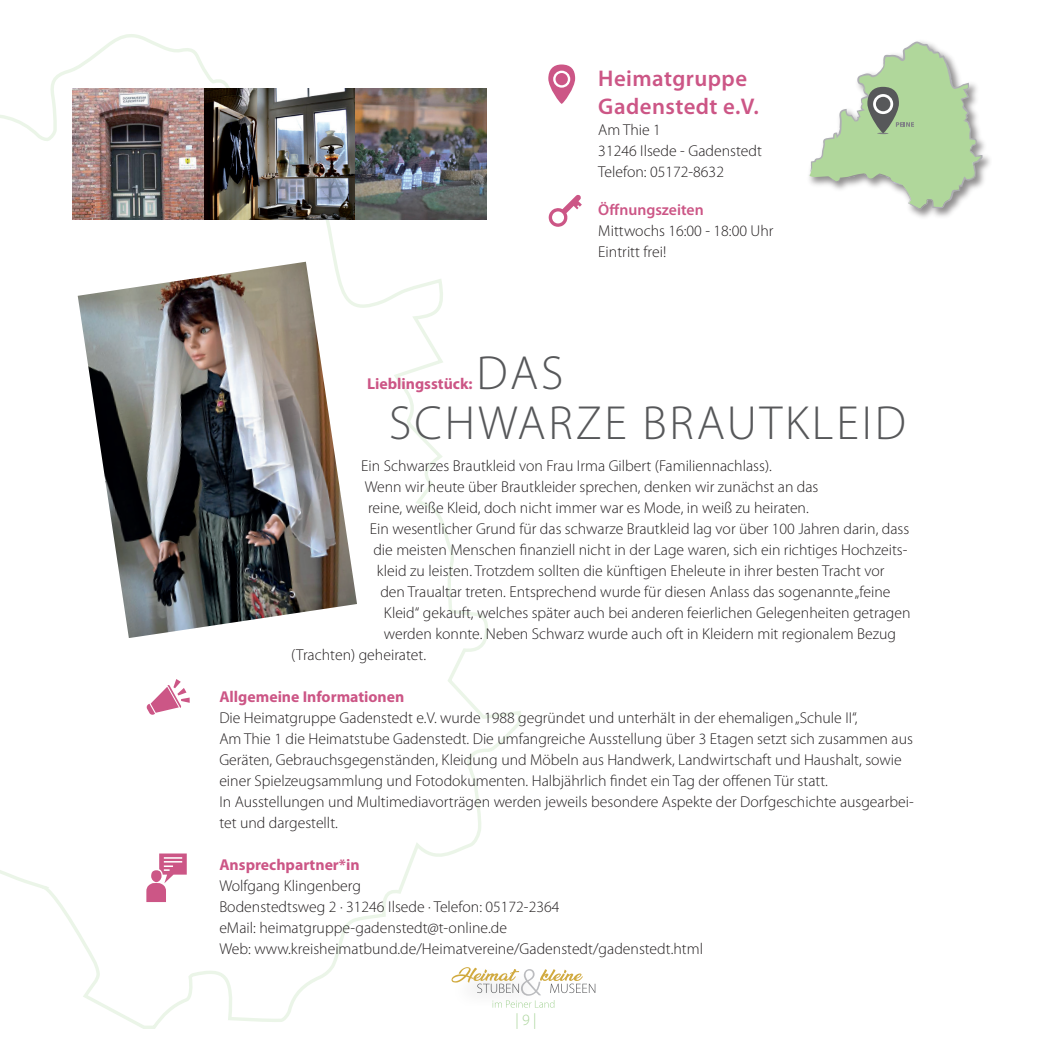
<style>
.page{position:relative;width:1052px;height:1052px;background:#fff}
.page>*{position:absolute;margin:0;border:0;box-sizing:border-box;transform-origin:0 0}
.t1{font:300 48.12px/50.1px "Myriad Pro";letter-spacing:.06em;color:#57585a}
.t2{font:600 22.75px/28px "Myriad Pro";letter-spacing:.02em;color:#cc5686}
.t3{font:300 15.75px/21px "Myriad Pro";color:#231f20}
.t4{font:700 15.75px "Myriad Pro";color:#cc5686}
.t5{font:600 15.75px "Myriad Pro";color:#cc5686}
.t6{font:300 15.75px "Myriad Pro";color:#aad59b}
</style>
<div class="page">
<svg style="left:0;top:34px;width:521px;height:995px"></svg>
<svg style="left:146px;top:679px;width:44px;height:36px"></svg>
<svg style="left:146px;top:853px;width:41px;height:49px"></svg>
<div style="left:151px;top:870px;width:10px;height:12px;background:#cc5686;border-radius:50%"></div>
<img style="left:909px;top:141px;width:81px;height:77px">
<svg style="left:809px;top:41px;width:173px;height:168px"></svg>
<svg style="left:548px;top:64px;width:27px;height:40px"></svg>
<svg style="left:549px;top:195px;width:33px;height:32px"></svg>
<div style="left:449px;top:964px;width:96px;height:46px;background:#231f20;opacity:.2"></div>
<svg style="left:451px;top:967px;width:144px;height:40px"></svg>
<img style="left:73px;top:88px;width:413px;height:132px">
<img style="left:78px;top:262px;width:279px;height:376px">
<h2 class="t2" style="left:598px;top:64px;width:162px">Heimatgruppe<br>Gadenstedt e.V.</h2>
<p class="t3" style="left:598px;top:119px;width:165px">Am Thie 1<br>31246 Ilsede - Gadenstedt<br>Telefon: 05172-8632</p>
<p class="t5" style="left:598px;top:201px;width:107px">Öffnungszeiten</p>
<p class="t3" style="left:598px;top:221px;width:177px">Mittwochs 16:00 - 18:00 Uhr<br>Eintritt frei!</p>
<h1 class="t1" style="left:389px;top:349px;width:518px;text-indent:87px">DAS<br>SCHWARZE BRAUTKLEID</h1>
<p class="t4" style="left:367px;top:375px;width:107px">Lieblingsstück:</p>
<p class="t3" style="left:361px;top:455px;width:412px">Ein Schwarzes Brautkleid von Frau Irma Gilbert (Familiennachlass).</p>
<p class="t3" style="left:365px;top:476px;width:455px">Wenn wir heute über Brautkleider sprechen, denken wir zunächst an das</p>
<p class="t3" style="left:368px;top:497px;width:442px">reine, weiße Kleid, doch nicht immer war es Mode, in weiß zu heiraten.</p>
<p class="t3" style="left:370px;top:518px;width:541px">Ein wesentlicher Grund für das schwarze Brautkleid lag vor über 100 Jahren darin, dass</p>
<p class="t3" style="left:373px;top:539px;width:535px">die meisten Menschen finanziell nicht in der Lage waren, sich ein richtiges Hochzeits-</p>
<p class="t3" style="left:377px;top:560px;width:509px">kleid zu leisten. Trotzdem sollten die künftigen Eheleute in ihrer besten Tracht vor</p>
<p class="t3" style="left:380px;top:581px;width:511px">den Traualtar treten. Entsprechend wurde für diesen Anlass das sogenannte „feine</p>
<p class="t3" style="left:384px;top:602px;width:528px">Kleid“ gekauft, welches später auch bei anderen feierlichen Gelegenheiten getragen</p>
<p class="t3" style="left:384px;top:623px;width:513px">werden konnte. Neben Schwarz wurde auch oft in Kleidern mit regionalem Bezug</p>
<p class="t3" style="left:291px;top:644px;width:136px">(Trachten) geheiratet.</p>
<p class="t4" style="left:219px;top:687px;width:187px">Allgemeine Informationen</p>
<p class="t3" style="left:219px;top:707px;width:696px">Die Heimatgruppe Gadenstedt e.V. wurde 1988 gegründet und unterhält in der ehemaligen „Schule II“,<br>Am Thie 1 die Heimatstube Gadenstedt. Die umfangreiche Ausstellung über 3 Etagen setzt sich zusammen aus Geräten, Gebrauchsgegenständen, Kleidung und Möbeln aus Handwerk, Landwirtschaft und Haushalt, sowie einer Spielzeugsammlung und Fotodokumenten. Halbjährlich findet ein Tag der offenen Tür statt.<br>In Ausstellungen und Multimediavorträgen werden jeweils besondere Aspekte der Dorfgeschichte ausgearbei&shy;tet und dargestellt.</p>
<p class="t4" style="left:219px;top:855px;width:142px">Ansprechpartner*in</p>
<p class="t3" style="left:219px;top:875px;width:485px">Wolfgang Klingenberg<br>Bodenstedtsweg 2 · 31246 Ilsede · Telefon: 05172-2364<br>eMail: heimatgruppe-gadenstedt@t-online.de<br>Web: www.kreisheimatbund.de/Heimatvereine/Gadenstedt/gadenstedt.html</p>
<p class="t6" style="left:515px;top:1011px;width:23px">| 9 |</p>
</div>
